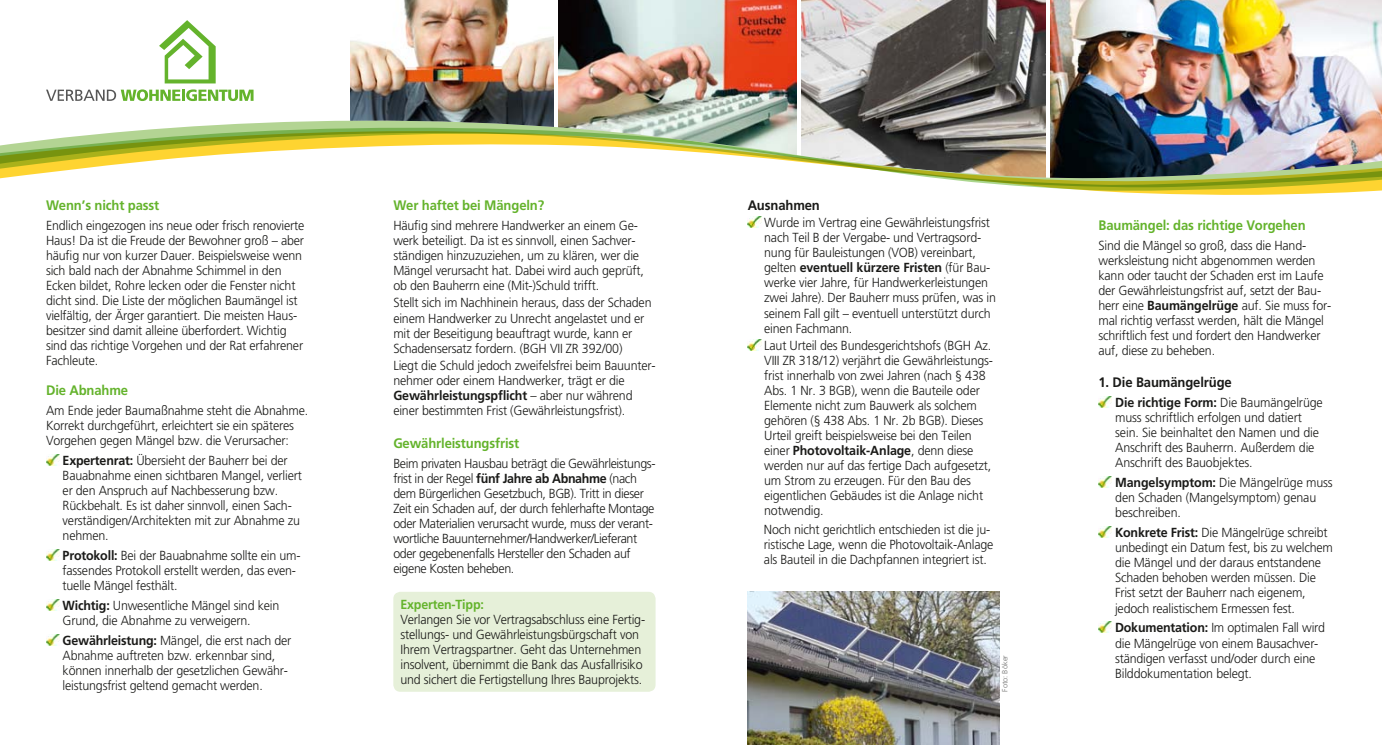
<style>
.page{position:relative;width:1382px;height:745px;background:#fff}
.page>*{position:absolute;margin:0;border:0;box-sizing:border-box;transform-origin:0 0}
.t1{font:700 13.75px "Frutiger LT Std";letter-spacing:-.01em;color:#64b32c;scale:.95 1}
.t2{font:700 13.75px "Frutiger LT Std";letter-spacing:-.01em;color:#1a1a18;scale:.95 1}
.t3{font:300 13.12px/15px "Frutiger LT Std";letter-spacing:-.015em;color:#1a1a18;scale:.95 1}
.t4{font:700 13.12px "Frutiger LT Std";letter-spacing:-.015em;color:#64b32c;scale:.95 1}
.t5{font:300 7.5px "Frutiger LT Std";letter-spacing:.005em;color:#6f6f6e}
.s1{font-weight:700}
</style>
<div class="page">
<img style="left:351px;top:0;width:202px;height:91px">
<img style="left:559px;top:0;width:237px;height:91px">
<img style="left:748px;top:591px;width:251px;height:153px">
<img style="left:1051px;top:0;width:331px;height:91px">
<img style="left:801px;top:0;width:244px;height:91px">
<img style="left:46px;top:454px;width:14px;height:11px">
<img style="left:46px;top:549px;width:14px;height:11px">
<img style="left:46px;top:599px;width:14px;height:10px">
<img style="left:46px;top:634px;width:14px;height:10px">
<svg style="left:748px;top:219px;width:13px;height:8px"></svg>
<svg style="left:748px;top:339px;width:13px;height:11px"></svg>
<img style="left:1098px;top:396px;width:14px;height:11px">
<img style="left:1098px;top:476px;width:14px;height:11px">
<img style="left:1098px;top:526px;width:14px;height:11px">
<img style="left:1098px;top:621px;width:14px;height:11px">
<div style="left:393px;top:591px;width:263px;height:100px;background:#e6f0d9;border-radius:7px"></div>
<svg style="left:46px;top:89px;width:208px;height:2px"></svg>
<svg style="left:159px;top:20px;width:57px;height:63px"></svg>
<img style="left:46px;top:91px;width:1336px;height:23px">
<img style="left:350px;top:114px;width:1032px;height:6px">
<img style="left:0;top:120px;width:1382px;height:75px">
<p class="t1" style="left:46px;top:197px;width:121px">Wenn’s nicht passt</p>
<p class="t3" style="left:46px;top:218px;width:273px">Endlich eingezogen ins neue oder frisch renovierte Haus! Da ist die Freude der Bewohner groß – aber häufig nur von kurzer Dauer. Beispielsweise wenn sich bald nach der Abnahme Schimmel in den Ecken bildet, Rohre lecken oder die Fenster nicht dicht sind. Die Liste der möglichen Baumängel ist vielfältig, der Ärger garantiert. Die meisten Haus&shy;besitzer sind damit alleine überfordert. Wichtig sind das richtige Vorgehen und der Rat erfahrener Fachleute.</p>
<p class="t1" style="left:46px;top:382px;width:88px">Die Abnahme</p>
<p class="t3" style="left:46px;top:403px;width:277px">Am Ende jeder Baumaßnahme steht die Abnahme.<br>Korrekt durchgeführt, erleichtert sie ein späteres<br>Vorgehen gegen Mängel bzw. die Verursacher:</p>
<p class="t3" style="left:63px;top:453px;width:253px"><span class="s1">Expertenrat:</span> Übersieht der Bauherr bei der Bauabnahme einen sichtbaren Mangel, verliert er den Anspruch auf Nachbesserung bzw.<br>Rückbehalt. Es ist daher sinnvoll, einen Sach&shy;verständigen/Architekten mit zur Abnahme zu nehmen.</p>
<p class="t3" style="left:63px;top:548px;width:252px"><span class="s1">Protokoll:</span> Bei der Bauabnahme sollte ein um&shy;fassendes Protokoll erstellt werden, das even&shy;tuelle Mängel festhält.</p>
<p class="t3" style="left:63px;top:598px;width:230px"><span class="s1">Wichtig:</span> Unwesentliche Mängel sind kein<br>Grund, die Abnahme zu verweigern.</p>
<p class="t3" style="left:63px;top:633px;width:242px"><span class="s1">Gewährleistung:</span> Mängel, die erst nach der Abnahme auftreten bzw. erkennbar sind, können innerhalb der gesetzlichen Gewähr&shy;leistungsfrist geltend gemacht werden.</p>
<p class="t1" style="left:393px;top:197px;width:160px">Wer haftet bei Mängeln?</p>
<p class="t3" style="left:393px;top:218px;width:265px">Häufig sind mehrere Handwerker an einem Ge&shy;werk beteiligt. Da ist es sinnvoll, einen Sachver&shy;ständigen hinzuzuziehen, um zu klären, wer die Mängel verursacht hat. Dabei wird auch geprüft, ob den Bauherrn eine (Mit-)Schuld trifft.</p>
<p class="t3" style="left:393px;top:295px;width:273px">Stellt sich im Nachhinein heraus, dass der Schaden einem Handwerker zu Unrecht angelastet und er mit der Beseitigung beauftragt wurde, kann er Schadensersatz fordern. (BGH VII ZR 392/00)</p>
<p class="t3" style="left:393px;top:358px;width:278px">Liegt die Schuld jedoch zweifelsfrei beim Bauunter&shy;nehmer oder einem Handwerker, trägt er die <span class="s1">Gewährleistungspflicht</span> – aber nur während einer bestimmten Frist (Gewährleistungsfrist).</p>
<p class="t1" style="left:393px;top:434px;width:134px">Gewährleistungsfrist</p>
<p class="t3" style="left:393px;top:455px;width:277px">Beim privaten Hausbau beträgt die Gewährleistungs&shy;frist in der Regel <span class="s1">fünf Jahre ab Abnahme</span> (nach dem Bürgerlichen Gesetzbuch, BGB). Tritt in dieser Zeit ein Schaden auf, der durch fehlerhafte Montage oder Materialien verursacht wurde, muss der verant&shy;wortliche Bauunternehmer/Handwerker/Lieferant oder gegebenenfalls Hersteller den Schaden auf eigene Kosten beheben.</p>
<p class="t4" style="left:400px;top:596px;width:89px">Experten-Tipp:</p>
<p class="t3" style="left:400px;top:611px;width:259px">Verlangen Sie vor Vertragsabschluss eine Fertig&shy;stellungs- und Gewährleistungsbürgschaft von Ihrem Vertragspartner. Geht das Unternehmen insolvent, übernimmt die Bank das Ausfallrisiko und sichert die Fertigstellung Ihres Bauprojekts.</p>
<p class="t2" style="left:748px;top:197px;width:78px">Ausnahmen</p>
<p class="t3" style="left:764px;top:215px;width:245px">Wurde im Vertrag eine Gewährleistungsfrist nach Teil B der Vergabe- und Vertragsord&shy;nung für Bauleistungen (VOB) vereinbart, gelten <span class="s1">eventuell kürzere Fristen</span> (für Bau&shy;werke vier Jahre, für Handwerkerleistungen zwei Jahre). Der Bauherr muss prüfen, was in seinem Fall gilt – eventuell unterstützt durch einen Fachmann.</p>
<p class="t3" style="left:764px;top:338px;width:242px">Laut Urteil des Bundesgerichtshofs (BGH Az.<br>VIII ZR 318/12) verjährt die Gewährleistungs&shy;frist innerhalb von zwei Jahren (nach § 438<br>Abs. 1 Nr. 3 BGB), wenn die Bauteile oder Elemente nicht zum Bauwerk als solchem gehören (§ 438 Abs. 1 Nr. 2b BGB). Dieses Urteil greift beispielsweise bei den Teilen einer <span class="s1">Photovoltaik-Anlage</span>, denn diese werden nur auf das fertige Dach aufgesetzt, um Strom zu erzeugen. Für den Bau des eigentlichen Gebäudes ist die Anlage nicht notwendig.</p>
<p class="t3" style="left:764px;top:521px;width:243px">Noch nicht gerichtlich entschieden ist die ju&shy;ristische Lage, wenn die Photovoltaik-Anlage als Bauteil in die Dachpfannen integriert ist.</p>
<p class="t5" style="left:1000px;top:691px;width:38px;rotate:-90deg">Foto: Böker</p>
<p class="t1" style="left:1098px;top:217px;width:220px">Baumängel: das richtige Vorgehen</p>
<p class="t3" style="left:1098px;top:238px;width:247px">Sind die Mängel so groß, dass die Hand&shy;werksleistung nicht abgenommen werden kann oder taucht der Schaden erst im Laufe der Gewährleistungsfrist auf, setzt der Bau&shy;herr eine <span class="s1">Baumängelrüge</span> auf. Sie muss for&shy;mal richtig verfasst werden, hält die Mängel schriftlich fest und fordert den Handwerker auf, diese zu beheben.</p>
<p class="t2" style="left:1098px;top:374px;width:142px">1. Die Baumängelrüge</p>
<p class="t3" style="left:1115px;top:395px;width:220px"><span class="s1">Die richtige Form:</span> Die Baumängelrüge muss schriftlich erfolgen und datiert sein. Sie beinhaltet den Namen und die Anschrift des Bauherrn. Außerdem die Anschrift des Bauobjektes.</p>
<p class="t3" style="left:1115px;top:475px;width:231px"><span class="s1">Mangelsymptom:</span> Die Mängelrüge muss den Schaden (Mangelsymptom) genau beschreiben.</p>
<p class="t3" style="left:1115px;top:525px;width:231px"><span class="s1">Konkrete Frist:</span> Die Mängelrüge schreibt unbedingt ein Datum fest, bis zu welchem die Mängel und der daraus entstandene Schaden behoben werden müssen. Die Frist setzt der Bauherr nach eigenem, jedoch realistischem Ermessen fest.</p>
<p class="t3" style="left:1115px;top:620px;width:223px"><span class="s1">Dokumentation:</span> Im optimalen Fall wird die Mängelrüge von einem Bausachver&shy;ständigen verfasst und/oder durch eine Bilddokumentation belegt.</p>
</div>
